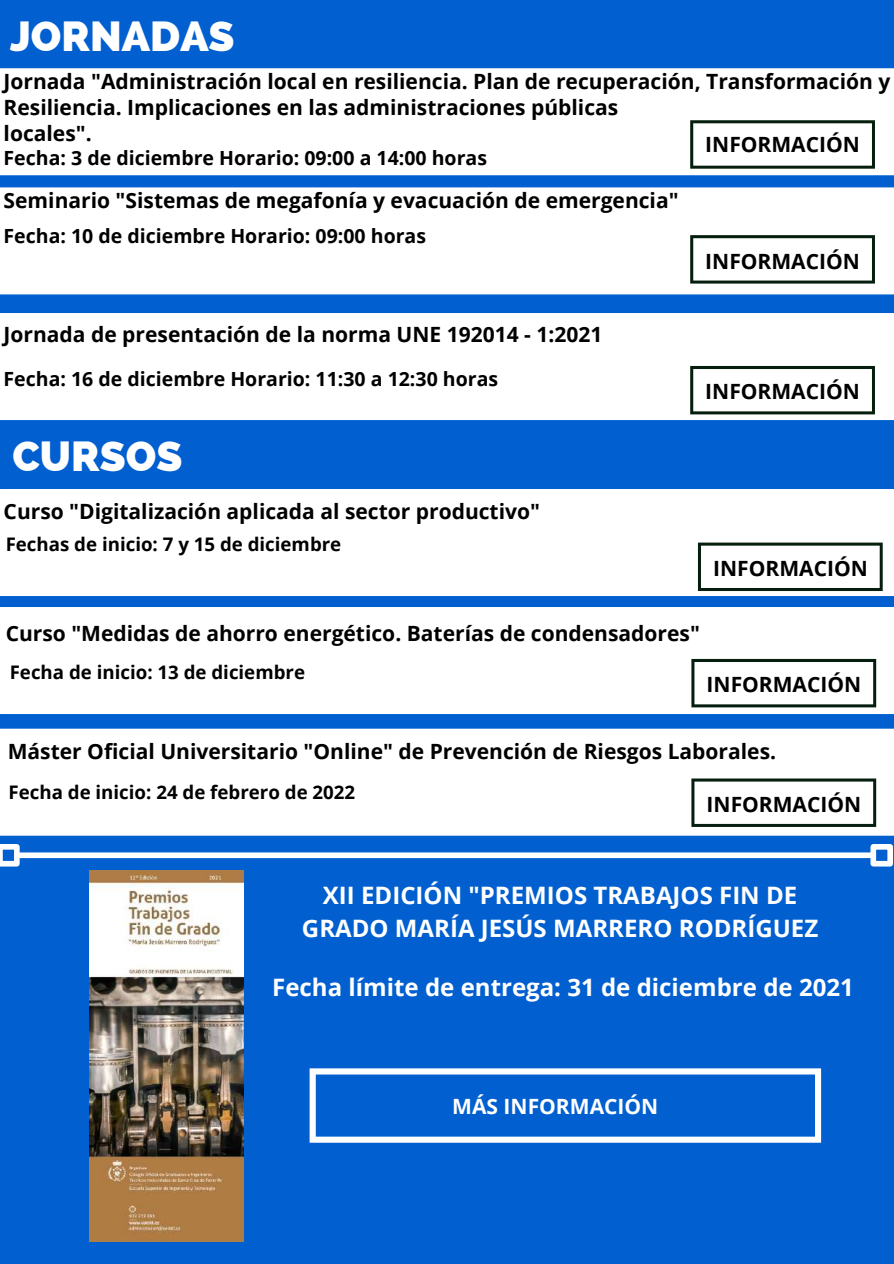
<style>
.page{position:relative;width:894px;height:1264px;background:#fff}
.page>*{position:absolute;margin:0;border:0;box-sizing:border-box;transform-origin:0 0}
.t1{font:800 42px "Raleway";color:#fff}
.t2{font:700 24px/32.7px "Open Sans";color:#fff;text-align:center}
.t3{font:700 21px/26px "Open Sans";color:#000}
.t4{font:700 21px "Open Sans";color:#fff}
.t5{font:700 19.5px "Open Sans";color:#000}
.t6{font:700 18.75px "Open Sans";color:#000}
</style>
<div class="page">
<div style="left:0;top:0;width:893px;height:1263px;background:#015fd0"></div>
<div style="left:0;top:187px;width:893px;height:107px;background:#fff"></div>
<div style="left:0;top:68px;width:893px;height:107px;background:#fff"></div>
<svg style="left:690px;top:235px;width:184px;height:48px"></svg>
<div style="left:0;top:313px;width:893px;height:107px;background:#fff"></div>
<svg style="left:690px;top:120px;width:184px;height:49px"></svg>
<div style="left:0;top:489px;width:893px;height:107px;background:#fff"></div>
<div style="left:0;top:607px;width:893px;height:107px;background:#fff"></div>
<svg style="left:697px;top:542px;width:185px;height:49px"></svg>
<div style="left:20px;top:852px;width:850px;height:6px;background:#fff"></div>
<svg style="left:0;top:844px;width:20px;height:22px"></svg>
<div style="left:870px;top:844px;width:22px;height:22px;border:6px solid #fff"></div>
<img style="left:89px;top:870px;width:155px;height:371px">
<svg style="left:309px;top:1068px;width:511px;height:74px"></svg>
<svg style="left:690px;top:366px;width:184px;height:48px"></svg>
<div style="left:0;top:728px;width:893px;height:107px;background:#fff"></div>
<svg style="left:691px;top:778px;width:184px;height:49px"></svg>
<svg style="left:691px;top:659px;width:184px;height:48px"></svg>
<h1 class="t1" style="left:10px;top:11px;width:226px">JORNADAS</h1>
<p class="t3" style="left:4px;top:68px;width:888px">Jornada "Administración local en resiliencia. Plan de recuperación, Transformación y<br>Resiliencia. Implicaciones en las administraciones públicas<br>locales".</p>
<p class="t3" style="left:705px;top:131px;width:156px">INFORMACIÓN</p>
<p class="t5" style="left:4px;top:144px;width:485px">Fecha: 3 de diciembre Horario: 09:00 a 14:00 horas</p>
<p class="t3" style="left:4px;top:187px;width:676px">Seminario "Sistemas de megafonía y evacuación de emergencia"</p>
<p class="t5" style="left:4px;top:222px;width:424px">Fecha: 10 de diciembre Horario: 09:00 horas</p>
<p class="t3" style="left:705px;top:247px;width:156px">INFORMACIÓN</p>
<p class="t3" style="left:4px;top:321px;width:600px">Jornada de presentación de la norma UNE 192014 - 1:2021</p>
<p class="t5" style="left:4px;top:365px;width:496px">Fecha: 16 de diciembre Horario: 11:30 a 12:30 horas</p>
<h1 class="t1" style="left:12px;top:431px;width:171px">CURSOS</h1>
<p class="t3" style="left:4px;top:497px;width:538px">Curso "Digitalización aplicada al sector productivo"</p>
<p class="t6" style="left:6px;top:531px;width:337px">Fechas de inicio: 7 y 15 de diciembre</p>
<p class="t3" style="left:705px;top:378px;width:156px">INFORMACIÓN</p>
<p class="t3" style="left:713px;top:555px;width:156px">INFORMACIÓN</p>
<p class="t3" style="left:6px;top:619px;width:695px">Curso "Medidas de ahorro energético. Baterías de condensadores"</p>
<p class="t6" style="left:10px;top:659px;width:297px">Fecha de inicio: 13 de diciembre</p>
<p class="t3" style="left:706px;top:671px;width:156px">INFORMACIÓN</p>
<p class="t3" style="left:8px;top:737px;width:769px">Máster Oficial Universitario "Online" de Prevención de Riesgos Laborales.</p>
<p class="t6" style="left:9px;top:778px;width:348px">Fecha de inicio: 24 de febrero de 2022</p>
<p class="t3" style="left:706px;top:790px;width:156px">INFORMACIÓN</p>
<p class="t2" style="left:302px;top:878px;width:518px">XII EDICIÓN "PREMIOS TRABAJOS FIN DE<br>GRADO MARÍA JESÚS MARRERO RODRÍGUEZ</p>
<p class="t2" style="left:272px;top:969px;width:583px">Fecha límite de entrega: 31 de diciembre de 2021</p>
<p class="t4" style="left:452px;top:1091px;width:207px">MÁS INFORMACIÓN</p>
</div>
